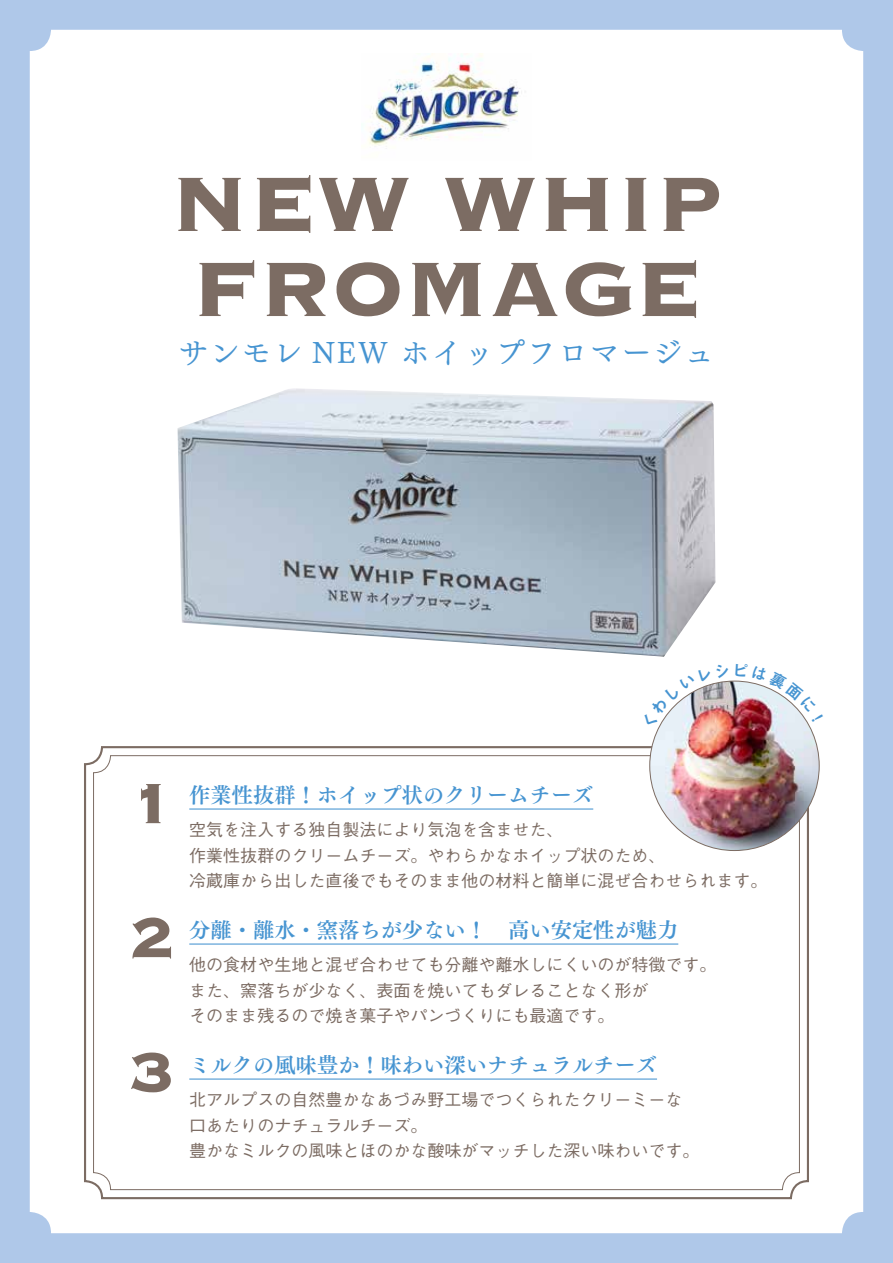
<style>
.page{position:relative;width:893px;height:1263px;background:#afc8e9}
.page>*{position:absolute;margin:0;border:0;box-sizing:border-box;transform-origin:0 0}
.t1{font:700 100.95px/85.1px "Copperplate";color:#7c6c63}
.t2{font:700 74.4px/133.9px "Copperplate";color:#7c6c63}
.t3{font:29.7px "Tsuku Min Pro RB";letter-spacing:.06em;color:#4694d1}
.t4{font:21.3px "Tsuku Min Pro B";color:#4694d1}
.t5{font:500 16.95px/25.5px "Gothic BBB Pr 6 N";color:#7c6c63}
</style>
<div class="page">
<div style="left:30px;top:30px;width:833px;height:1203px;background:#fff;border-radius:21px"></div>
<hr style="left:189px;top:808px;width:404px;height:1px;background:#4694d1">
<hr style="left:189px;top:943px;width:489px;height:1px;background:#4694d1">
<hr style="left:189px;top:1078px;width:468px;height:1px;background:#4694d1">
<img style="left:368px;top:53px;width:154px;height:93px">
<img style="left:177px;top:388px;width:538px;height:269px">
<img style="left:650px;top:681px;width:169px;height:169px;border-radius:85px">
<img style="left:658px;top:680px;width:71px;height:47px">
<svg style="left:735px;top:680px;width:73px;height:42px"></svg>
<h1 class="t1" style="left:170px;top:156px;width:554px">NEW WHIP<br>FROMAGE</h1>
<h3 class="t3" style="left:179px;top:325px;width:537px">サンモレ NEW ホイップフロマージュ</h3>
<h2 class="t2" style="left:130px;top:732px;width:47px">1<br>2</h2>
<p class="t4" style="left:189px;top:778px;width:405px">作業性抜群！ホイップ状のクリームチーズ</p>
<p class="t5" style="left:189px;top:816px;width:580px">空気を注入する独自製法により気泡を含ませた、<br>作業性抜群のクリームチーズ。やわらかなホイップ状のため、<br>冷蔵庫から出した直後でもそのまま他の材料と簡単に混ぜ合わせられます。</p>
<p class="t4" style="left:189px;top:913px;width:490px">分離・離水・窯落ちが少ない！　高い安定性が魅力</p>
<p class="t5" style="left:189px;top:951px;width:529px">他の食材や生地と混ぜ合わせても分離や離水しにくいのが特徴です。また、窯落ちが少なく、表面を焼いてもダレることなく形が<br>そのまま残るので焼き菓子やパンづくりにも最適です。</p>
<p class="t4" style="left:189px;top:1048px;width:469px">ミルクの風味豊か！味わい深いナチュラルチーズ</p>
<p class="t5" style="left:189px;top:1086px;width:512px">北アルプスの自然豊かなあづみ野工場でつくられたクリーミーな口あたりのナチュラルチーズ。<br>豊かなミルクの風味とほのかな酸味がマッチした深い味わいです。</p>
<h2 class="t2" style="left:130px;top:1001px;width:47px">3</h2>
</div>
